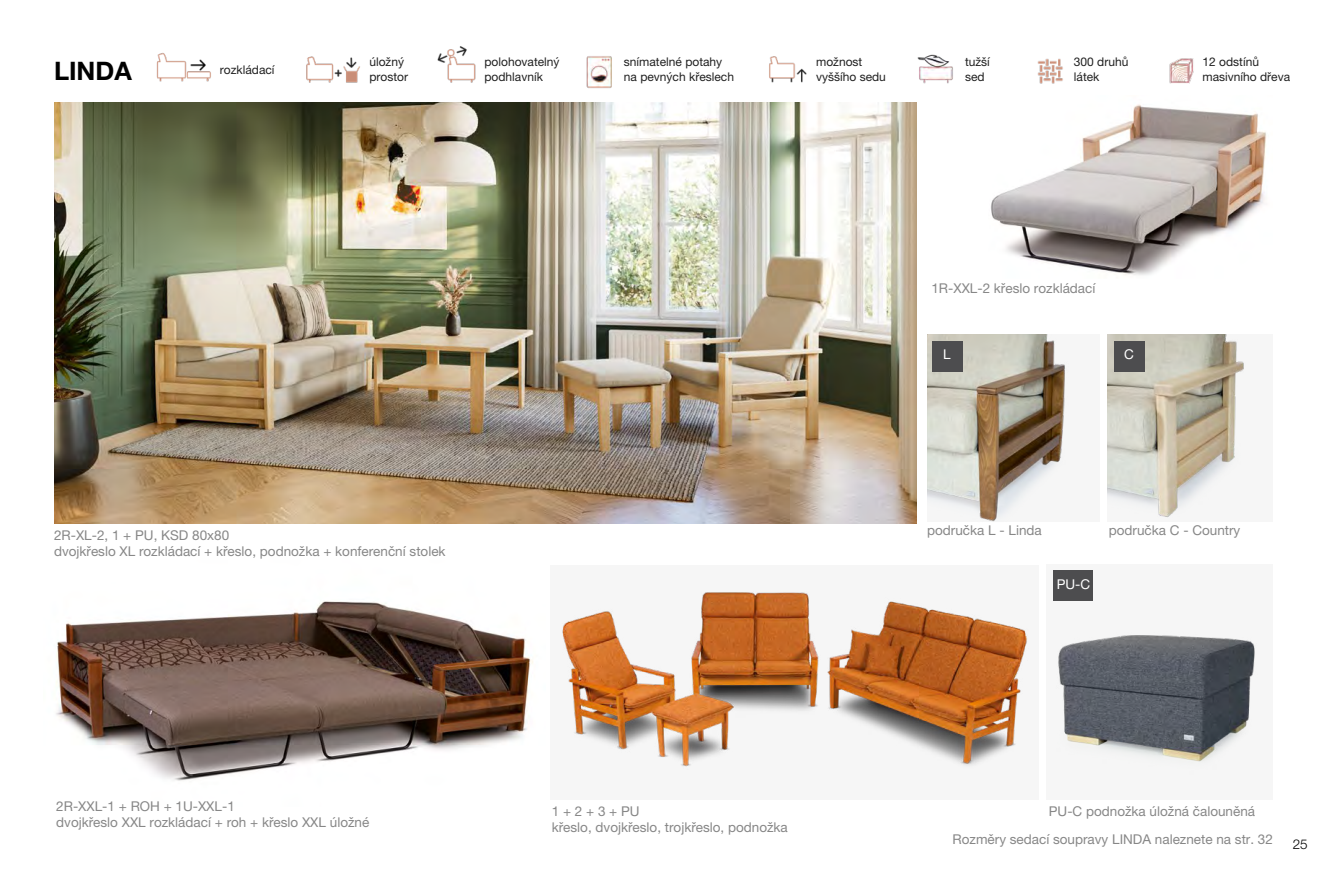
<style>
.page{position:relative;width:1327px;height:885px;background:#fff}
.page>*{position:absolute;margin:0;border:0;box-sizing:border-box;transform-origin:0 0}
.t1{font:700 25.5px "Helvetica Neue LT Pro";color:#000}
.t2{font:13.5px/16.2px "Helvetica Neue LT Pro";color:#878787}
.t3{font:13.5px "Helvetica Neue LT Pro";color:#fff}
.t4{font:300 13.5px "Helvetica Neue LT Pro";color:#000}
.t5{font:12px/14.4px "Helvetica Neue LT Pro";color:#202020}
</style>
<div class="page">
<img style="left:54px;top:102px;width:862px;height:421px">
<div style="left:550px;top:564px;width:488px;height:235px;background:#f6f6f6"></div>
<img style="left:562px;top:592px;width:465px;height:175px">
<img style="left:56px;top:601px;width:477px;height:180px">
<img style="left:991px;top:104px;width:275px;height:171px">
<img style="left:156px;top:53px;width:55px;height:29px">
<img style="left:437px;top:46px;width:39px;height:37px">
<img style="left:306px;top:56px;width:54px;height:27px">
<img style="left:1037px;top:58px;width:26px;height:26px">
<img style="left:1169px;top:58px;width:25px;height:26px">
<img style="left:917px;top:54px;width:36px;height:30px">
<img style="left:586px;top:56px;width:26px;height:32px">
<img style="left:769px;top:56px;width:38px;height:27px">
<img style="left:1107px;top:334px;width:137px;height:184px">
<img style="left:927px;top:334px;width:142px;height:188px">
<div style="left:932px;top:341px;width:31px;height:30px;background:#4d4d4f"></div>
<div style="left:1114px;top:341px;width:31px;height:30px;background:#4d4d4f"></div>
<img style="left:1053px;top:600px;width:205px;height:168px">
<div style="left:1053px;top:570px;width:40px;height:30px;background:#4d4d4f"></div>
<h1 class="t1" style="left:54px;top:55px;width:79px">LINDA</h1>
<p class="t5" style="left:369px;top:55px;width:40px">úložný prostor</p>
<p class="t5" style="left:484px;top:55px;width:77px">polohovatelný podhlavník</p>
<p class="t5" style="left:1074px;top:55px;width:56px">300 druhů látek</p>
<p class="t5" style="left:1202px;top:55px;width:89px">12 odstínů masivního dřeva</p>
<p class="t5" style="left:624px;top:55px;width:112px">snímatelné potahy na pevných křeslech</p>
<p class="t5" style="left:965px;top:55px;width:26px">tužší sed</p>
<p class="t5" style="left:220px;top:62px;width:56px">rozkládací</p>
<p class="t5" style="left:816px;top:55px;width:71px">možnost vyššího sedu</p>
<p class="t2" style="left:931px;top:280px;width:165px">1R-XXL-2 křeslo rozkládací</p>
<p class="t2" style="left:54px;top:526px;width:393px">2R-XL-2, 1 + PU, KSD 80x80<br>dvojkřeslo XL rozkládací + křeslo, podnožka + konferenční stolek</p>
<p class="t2" style="left:56px;top:797px;width:314px">2R-XXL-1 + ROH + 1U-XXL-1<br>dvojkřeslo XXL rozkládací + roh + křeslo XXL úložné</p>
<p class="t2" style="left:552px;top:802px;width:238px">1 + 2 + 3 + PU<br>křeslo, dvojkřeslo, trojkřeslo, podnožka</p>
<p class="t3" style="left:943px;top:346px;width:9px">L</p>
<p class="t3" style="left:1124px;top:346px;width:11px">C</p>
<p class="t2" style="left:927px;top:522px;width:116px">područka L - Linda</p>
<p class="t2" style="left:1108px;top:522px;width:133px">područka C - Country</p>
<p class="t3" style="left:1056px;top:576px;width:35px">PU-C</p>
<p class="t2" style="left:1049px;top:803px;width:208px">PU-C podnožka úložná čalouněná</p>
<p class="t2" style="left:952px;top:830px;width:322px">Rozměry sedací soupravy LINDA naleznete na str. 32</p>
<p class="t4" style="left:1292px;top:835px;width:17px">25</p>
</div>
